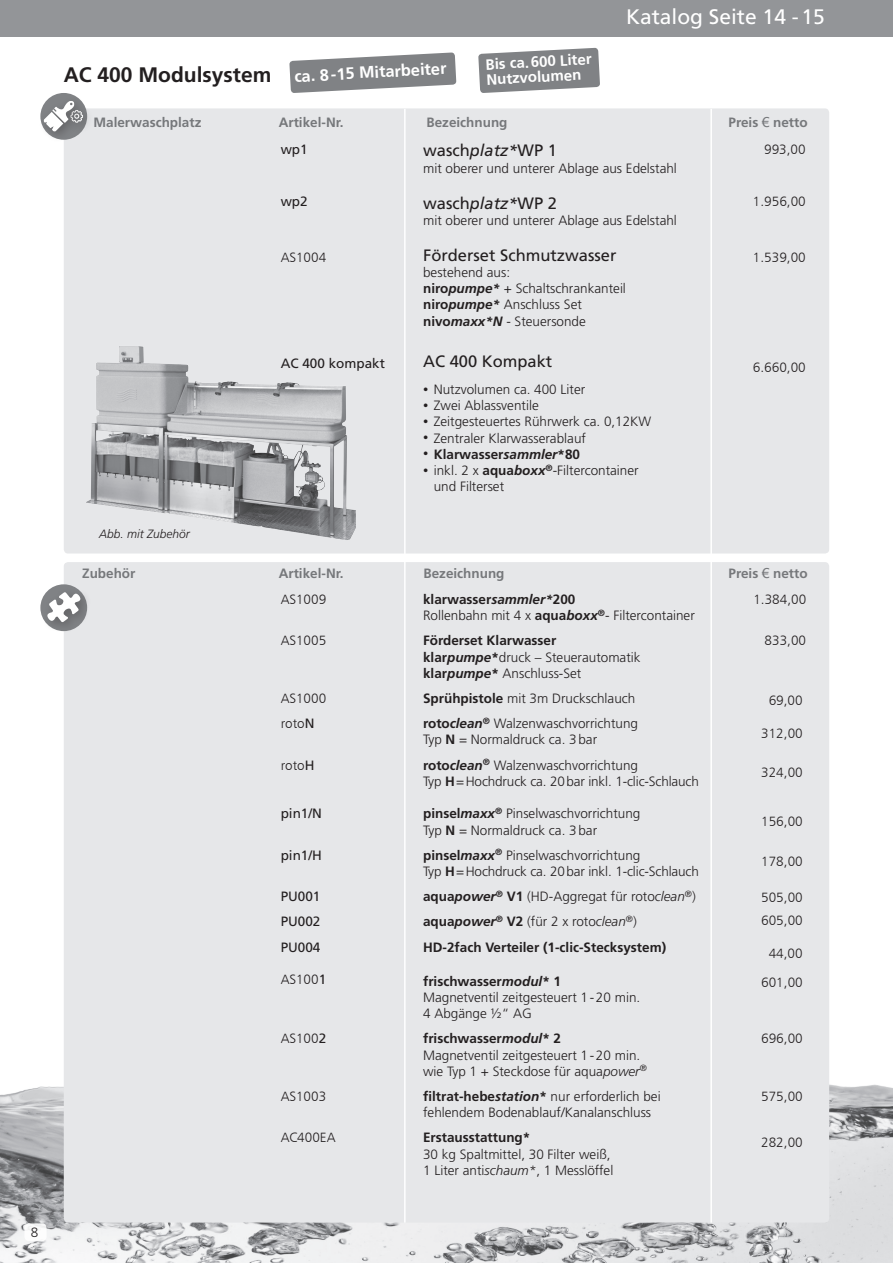
<style>
.page{position:relative;width:893px;height:1263px;background:#fff}
.page>*{position:absolute;margin:0;border:0;box-sizing:border-box;transform-origin:0 0}
.t1{font:21px "Frutiger";color:#fff}
.t2{font:700 21px "Frutiger";color:#231f20}
.t3{font:16.5px "Frutiger";color:#231f20}
.t4{font:700 16.35px "Frutiger";color:#fff}
.t5{font:700 15px "Frutiger";color:#fff}
.t6{font:300 13.5px "Frutiger";color:#231f20}
.t7{font:13.5px/23.4px "Humanist 777 BT Light B";color:#231f20}
.t8{font:700 13.5px "Frutiger";color:#231f20}
.t9{font:700 13.5px "Frutiger";color:#76787b}
.t10{font:13.5px "Frutiger";color:#231f20}
.t11{font:italic 300 12px "Frutiger";color:#231f20}
.s1{font-family:"Tahoma";font-weight:400}
.s2{font-style:italic}
.s3{font-weight:700}
.s4{font-weight:700;font-style:italic}
.s5{font-size:10.5px}
.s6{font-weight:300;font-size:10.5px}
.s7{font-family:"Frutiger"}
</style>
<div class="page">
<img style="left:0;top:1084px;width:893px;height:179px">
<div style="left:24px;top:1223px;width:23px;height:18px;background:#fff;border-radius:4px"></div>
<div style="left:64px;top:108px;width:765px;height:445px;background:#e6e7e9;border-radius:4px"></div>
<div style="left:65px;top:104px;width:30px;height:30px;background:#231f20;opacity:.33"></div>
<div style="left:38px;top:95px;width:48px;height:48px;background:#231f20;opacity:.33"></div>
<svg style="left:44px;top:101px;width:39px;height:31px"></svg>
<svg style="left:289px;top:52px;width:167px;height:41px"></svg>
<div style="left:64px;top:562px;width:765px;height:660px;background:#e6e7e9;border-radius:4px"></div>
<svg style="left:40px;top:584px;width:47px;height:47px"></svg>
<div style="left:42px;top:587px;width:50px;height:47px;background:#231f20;opacity:.33"></div>
<svg style="left:47px;top:592px;width:34px;height:30px"></svg>
<hr style="left:710px;top:109px;width:2px;height:1113px;background:#fff">
<hr style="left:404px;top:109px;width:2px;height:1113px;background:#fff">
<svg style="left:478px;top:48px;width:122px;height:45px;background:#929496"></svg>
<img style="left:86px;top:346px;width:269px;height:194px">
<div style="left:0;top:0;width:893px;height:36px;background:#939598"></div>
<p class="t6" style="left:31px;top:1225px;width:9px">8</p>
<p class="t2" style="left:64px;top:63px;width:209px">AC 400 Modulsystem</p>
<p class="t4" style="left:294px;top:67px;width:154px;rotate:-3deg">ca. 8-15 Mitarbeiter</p>
<p class="t5" style="left:485px;top:56px;width:108px;rotate:-3deg">Bis ca.600 Liter</p>
<p class="t5" style="left:486px;top:71px;width:97px;rotate:-3deg">Nutzvolumen</p>
<p class="t1" style="left:626px;top:4px;width:200px">Katalog Seite 14 -15</p>
<p class="t9" style="left:93px;top:115px;width:110px">Malerwaschplatz</p>
<p class="t9" style="left:279px;top:115px;width:66px">Artikel-Nr.</p>
<p class="t9" style="left:426px;top:115px;width:82px">Bezeichnung</p>
<p class="t9" style="left:729px;top:115px;width:81px">Preis <span class="s1">€</span> netto</p>
<p class="t11" style="left:99px;top:527px;width:92px">Abb. mit Zubehör</p>
<p class="t10" style="left:281px;top:141px;width:28px">wp1</p>
<p class="t10" style="left:281px;top:194px;width:28px">wp2</p>
<p class="t7" style="left:281px;top:245px;width:47px">AS1004</p>
<p class="t10" style="left:281px;top:356px;width:106px">AC 400 kompakt</p>
<p class="t3" style="left:423px;top:141px;width:135px">wasch<span class="s2">platz*</span>WP 1</p>
<p class="t6" style="left:423px;top:160px;width:255px">mit oberer und unterer Ablage aus Edelstahl</p>
<p class="t3" style="left:423px;top:193px;width:135px">wasch<span class="s2">platz*</span>WP 2</p>
<p class="t6" style="left:423px;top:213px;width:255px">mit oberer und unterer Ablage aus Edelstahl</p>
<p class="t3" style="left:423px;top:245px;width:195px">Förderset Schmutzwasser</p>
<p class="t6" style="left:423px;top:265px;width:89px">bestehend aus:</p>
<p class="t6" style="left:423px;top:281px;width:204px"><span class="s3">niro</span><span class="s4">pumpe*</span> + Schaltschrankanteil</p>
<p class="t6" style="left:423px;top:297px;width:160px"><span class="s3">niro</span><span class="s4">pumpe*</span> Anschluss Set</p>
<p class="t6" style="left:423px;top:313px;width:164px"><span class="s3">nivo</span><span class="s4">maxx*N</span> - Steuersonde</p>
<p class="t3" style="left:423px;top:352px;width:131px">AC 400 Kompakt</p>
<p class="t6" style="left:423px;top:382px;width:164px"><span class="s5">•</span> Nutzvolumen ca. 400 Liter</p>
<p class="t6" style="left:423px;top:398px;width:117px"><span class="s5">•</span> Zwei Ablassventile</p>
<p class="t6" style="left:423px;top:414px;width:230px"><span class="s5">•</span> Zeitgesteuertes Rührwerk ca. 0,12KW</p>
<p class="t6" style="left:423px;top:430px;width:164px"><span class="s5">•</span> Zentraler Klarwasserablauf</p>
<p class="t8" style="left:423px;top:446px;width:158px"><span class="s6">•</span> Klarwasser<span class="s2">sammler</span>*80</p>
<p class="t6" style="left:423px;top:463px;width:217px"><span class="s5">•</span> inkl. 2 x <span class="s3">aqua</span><span class="s4">boxx</span><sup>®</sup>-Filtercontainer</p>
<p class="t6" style="left:434px;top:479px;width:72px">und Filterset</p>
<p class="t7" style="left:764px;top:137px;width:43px">993,00</p>
<p class="t7" style="left:753px;top:189px;width:54px">1.956,00</p>
<p class="t7" style="left:753px;top:245px;width:54px">1.539,00</p>
<p class="t7" style="left:753px;top:355px;width:54px">6.660,00</p>
<p class="t9" style="left:82px;top:565px;width:55px">Zubehör</p>
<p class="t9" style="left:279px;top:565px;width:66px">Artikel-Nr.</p>
<p class="t9" style="left:423px;top:565px;width:82px">Bezeichnung</p>
<p class="t9" style="left:729px;top:565px;width:81px">Preis <span class="s1">€</span> netto</p>
<p class="t7" style="left:281px;top:587px;width:47px">AS1009</p>
<p class="t7" style="left:281px;top:629px;width:47px">AS1005</p>
<p class="t7" style="left:281px;top:686px;width:47px">AS1000</p>
<p class="t7" style="left:281px;top:712px;width:35px">roto<span class="s7">N</span></p>
<p class="t7" style="left:281px;top:753px;width:35px">roto<span class="s7">H</span></p>
<p class="t10" style="left:281px;top:806px;width:43px">pin1/N</p>
<p class="t10" style="left:281px;top:847px;width:43px">pin1/H</p>
<p class="t10" style="left:281px;top:888px;width:41px">PU001</p>
<p class="t10" style="left:281px;top:914px;width:41px">PU002</p>
<p class="t10" style="left:281px;top:939px;width:41px">PU004</p>
<p class="t7" style="left:281px;top:967px;width:47px">AS100<span class="s7">1</span></p>
<p class="t7" style="left:281px;top:1027px;width:47px">AS100<span class="s7">2</span></p>
<p class="t7" style="left:281px;top:1084px;width:47px">AS1003</p>
<p class="t7" style="left:281px;top:1125px;width:56px">AC400EA</p>
<p class="t8" style="left:423px;top:591px;width:154px">klarwasser<span class="s2">sammler*</span>200</p>
<p class="t6" style="left:423px;top:608px;width:273px">Rollenbahn mit 4 x <span class="s3">aqua</span><span class="s4">boxx</span><sup>®</sup>- Filtercontainer</p>
<p class="t8" style="left:423px;top:633px;width:135px">Förderset Klarwasser</p>
<p class="t6" style="left:423px;top:649px;width:219px"><span class="s3">klar</span><span class="s4">pumpe</span><span class="s3">*</span>druck – Steuerautomatik</p>
<p class="t6" style="left:423px;top:666px;width:160px"><span class="s3">klar</span><span class="s4">pumpe</span><span class="s3">*</span> Anschluss-Set</p>
<p class="t6" style="left:423px;top:691px;width:214px"><span class="s3">Sprühpistole</span> mit 3m Druckschlauch</p>
<p class="t6" style="left:423px;top:716px;width:216px"><span class="s3">roto</span><span class="s4">clean</span><sup>®</sup> Walzenwaschvorrichtung</p>
<p class="t6" style="left:423px;top:732px;width:176px">Typ <span class="s3">N</span> = Normaldruck ca. 3bar</p>
<p class="t6" style="left:423px;top:757px;width:216px"><span class="s3">roto</span><span class="s4">clean</span><sup>®</sup> Walzenwaschvorrichtung</p>
<p class="t6" style="left:423px;top:773px;width:277px">Typ <span class="s3">H</span>=Hochdruck ca. 20bar inkl. 1-clic-Schlauch</p>
<p class="t6" style="left:423px;top:806px;width:219px"><span class="s3">pinsel</span><span class="s4">maxx</span><sup>®</sup> Pinselwaschvorrichtung</p>
<p class="t6" style="left:423px;top:822px;width:176px">Typ <span class="s3">N</span> = Normaldruck ca. 3bar</p>
<p class="t6" style="left:423px;top:847px;width:219px"><span class="s3">pinsel</span><span class="s4">maxx</span><sup>®</sup> Pinselwaschvorrichtung</p>
<p class="t6" style="left:423px;top:863px;width:277px">Typ <span class="s3">H</span>=Hochdruck ca. 20bar inkl. 1-clic-Schlauch</p>
<p class="t6" style="left:423px;top:889px;width:274px"><span class="s3">aqua</span><span class="s4">power</span><sup>®</sup> <span class="s3">V1</span> (HD-Aggregat für roto<span class="s2">clean</span><sup>®</sup>)</p>
<p class="t6" style="left:423px;top:914px;width:215px"><span class="s3">aqua</span><span class="s4">power</span><sup>®</sup> <span class="s3">V2</span> (für 2 x roto<span class="s2">clean</span><sup>®</sup>)</p>
<p class="t8" style="left:423px;top:939px;width:245px">HD-2fach Verteiler (1-clic-Stecksystem)</p>
<p class="t8" style="left:423px;top:973px;width:140px">frischwasser<span class="s2">modul</span>* 1</p>
<p class="t6" style="left:423px;top:989px;width:219px">Magnetventil zeitgesteuert 1-20 min.</p>
<p class="t6" style="left:423px;top:1006px;width:110px">4 Abgänge ½“ AG</p>
<p class="t8" style="left:423px;top:1031px;width:140px">frischwasser<span class="s2">modul</span>* 2</p>
<p class="t6" style="left:423px;top:1047px;width:219px">Magnetventil zeitgesteuert 1-20 min.</p>
<p class="t6" style="left:423px;top:1063px;width:225px">wie Typ 1 + Steckdose für aqua<span class="s2">power</span><sup>®</sup></p>
<p class="t6" style="left:423px;top:1088px;width:239px"><span class="s3">filtrat-hebe</span><span class="s4">station</span><span class="s3">*</span> nur erforderlich bei</p>
<p class="t6" style="left:423px;top:1105px;width:230px">fehlendem Bodenablauf/Kanalanschluss</p>
<p class="t8" style="left:423px;top:1130px;width:109px">Erstausstattung*</p>
<p class="t6" style="left:423px;top:1146px;width:189px">30 kg Spaltmittel, 30 Filter weiß,</p>
<p class="t6" style="left:423px;top:1162px;width:192px">1 Liter anti<span class="s2">schaum*</span>, 1 Messlöffel</p>
<p class="t7" style="left:753px;top:587px;width:54px">1.384,00</p>
<p class="t7" style="left:765px;top:629px;width:43px">833,00</p>
<p class="t7" style="left:769px;top:689px;width:36px">69,00</p>
<p class="t7" style="left:761px;top:721px;width:43px">312,00</p>
<p class="t7" style="left:761px;top:761px;width:43px">324,00</p>
<p class="t7" style="left:761px;top:809px;width:43px">156,00</p>
<p class="t7" style="left:761px;top:849px;width:43px">178,00</p>
<p class="t7" style="left:761px;top:885px;width:43px">505,00<br>605,00</p>
<p class="t7" style="left:761px;top:938px;width:43px;line-height:29.1px;text-align:center">44,00<br>601,00</p>
<p class="t7" style="left:761px;top:1026px;width:43px">696,00</p>
<p class="t7" style="left:761px;top:1085px;width:43px">575,00</p>
<p class="t7" style="left:761px;top:1130px;width:43px">282,00</p>
</div>
